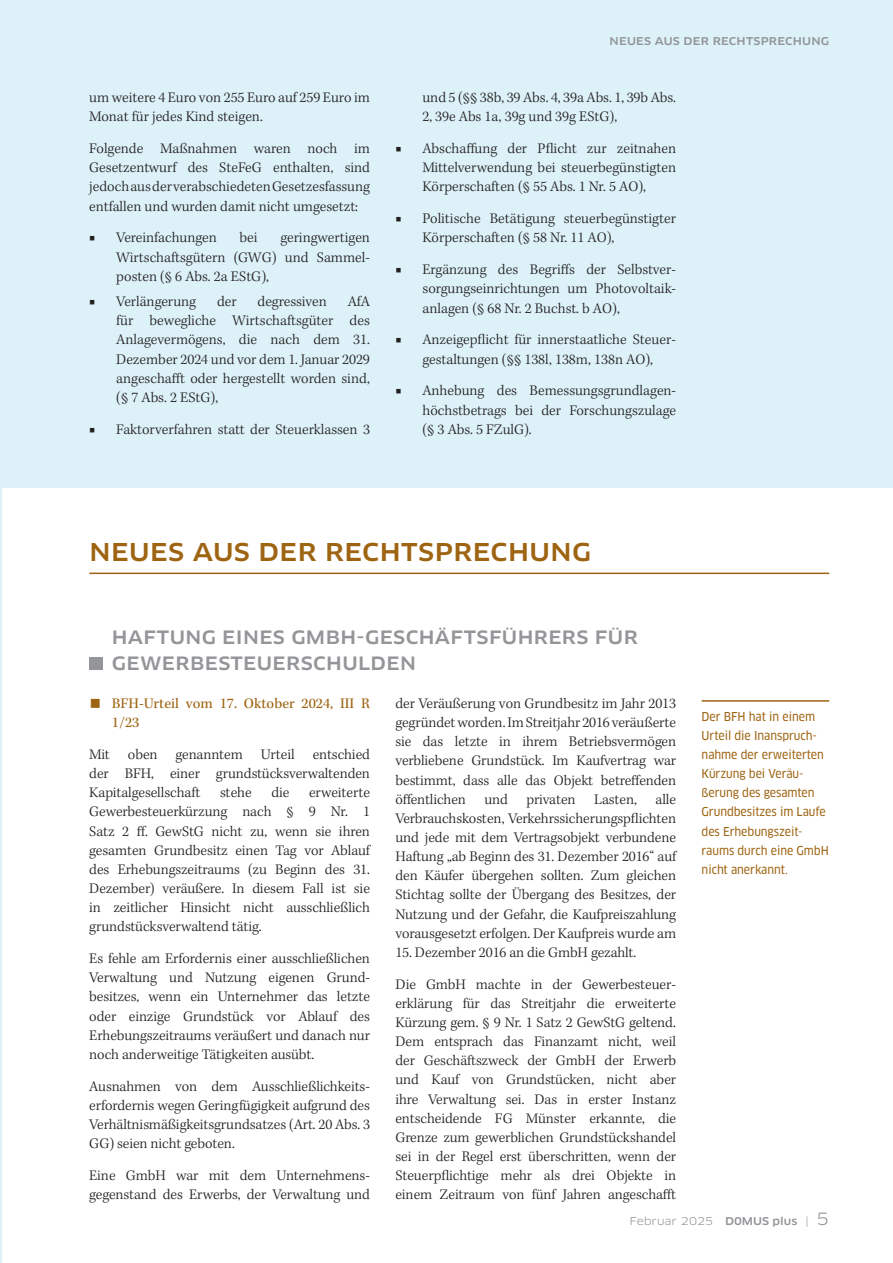
<style>
.page{position:relative;width:893px;height:1263px;background:#fff}
.page>*{position:absolute;margin:0;border:0;box-sizing:border-box;transform-origin:0 0}
.Überschrift_I{font:500 expanded 24px "Clan Pro";letter-spacing:.02em;color:#9e6412}
.Überschrift_II{font:500 expanded 18px/25.5px "Clan Pro";letter-spacing:.02em;color:#939598}
.Fließtext_Kepler{font:300 15px/19.2px "Kepler Std";color:#231f20;text-align:justify}
.t1{font:15px/19.2px "Kepler Std";color:#9e6412}
.Hervorhebungen{font:12px/19.2px "Clan Pro Narr News";letter-spacing:-.005em;color:#9e6412}
.t2{font:500 expanded 10.5px "Clan Pro";color:#939598}
.t3{font:expanded 10.5px "Clan Pro";color:#939598}
.s1{font-size:30px}
.s2{font-weight:500}
.s3{font-size:16.5px}
</style>
<div class="page">
<div style="left:0;top:0;width:893px;height:487px;background:#dcf1f8"></div>
<hr style="left:0;top:0;width:2px;height:1263px;background:#dcf1f8">
<hr style="left:89px;top:573px;width:740px;height:1px;background:#9e6412">
<div style="left:89px;top:657px;width:14px;height:13px;background:#939598"></div>
<hr style="left:702px;top:700px;width:127px;height:2px;background:#9e6412">
<p class="Fließtext_Kepler" style="left:89px;top:88px;width:282px">um weitere 4 Euro von 255 Euro auf 259 Euro im<br>Monat für jedes Kind steigen.</p>
<p class="Fließtext_Kepler" style="left:89px;top:139px;width:282px">Folgende Maßnahmen waren noch im Gesetzentwurf des SteFeG enthalten, sind jedoch aus der verabschiedeten Gesetzesfassung entfallen und wurden damit nicht umgesetzt:</p>
<p class="Fließtext_Kepler" style="left:89px;top:229px;width:129px">■ Vereinfachungen</p>
<p class="Fließtext_Kepler" style="left:240px;top:229px;width:20px">bei</p>
<p class="Fließtext_Kepler" style="left:116px;top:229px;width:255px;text-indent:164px">geringwertigen Wirtschaftsgütern (GWG) und Sammel&shy;posten (§ 6 Abs. 2a EStG),</p>
<p class="Fließtext_Kepler" style="left:89px;top:292px;width:108px">■ Verlängerung</p>
<p class="Fließtext_Kepler" style="left:217px;top:292px;width:21px">der</p>
<p class="Fließtext_Kepler" style="left:258px;top:292px;width:71px">degressiven</p>
<p class="Fließtext_Kepler" style="left:116px;top:292px;width:255px;text-indent:231px">AfA für bewegliche Wirtschaftsgüter des Anlagevermögens, die nach dem 31.<br>Dezember 2024 und vor dem 1. Januar 2029 angeschafft oder hergestellt worden sind, (§ 7 Abs. 2 EStG),</p>
<p class="Fließtext_Kepler" style="left:89px;top:420px;width:282px">■ Faktorverfahren statt der Steuerklassen 3</p>
<p class="t2" style="left:610px;top:35px;width:19px">NEUES</p>
<p class="t2" style="left:655px;top:35px;width:10px">AUS</p>
<p class="t2" style="left:684px;top:35px;width:10px">DER</p>
<p class="t2" style="left:713px;top:35px;width:18px">RECHTSPRECHUNG</p>
<p class="Fließtext_Kepler" style="left:422px;top:88px;width:255px">und 5 (§§ 38b, 39 Abs. 4, 39a Abs. 1, 39b Abs.<br>2, 39e Abs 1a, 39g und 39g EStG),</p>
<p class="Fließtext_Kepler" style="left:422px;top:139px;width:255px;text-indent:-27px">■ Abschaffung der Pflicht zur zeitnahen Mittelverwendung bei steuerbegünstigten Körperschaften (§ 55 Abs. 1 Nr. 5 AO),</p>
<p class="Fließtext_Kepler" style="left:422px;top:210px;width:255px;text-indent:-27px">■ Politische Betätigung steuerbegünstigter<br>Körperschaften (§ 58 Nr. 11 AO),</p>
<p class="Fließtext_Kepler" style="left:422px;top:261px;width:255px;text-indent:-27px">■ Ergänzung des Begriffs der Selbstver&shy;sorgungseinrichtungen um Photovoltaik&shy;anlagen (§ 68 Nr. 2 Buchst. b AO),</p>
<p class="Fließtext_Kepler" style="left:395px;top:331px;width:282px;text-align:center">■ Anzeigepflicht für innerstaatliche Steuer&shy;gestaltungen (§§ 138l, 138m, 138n AO),</p>
<p class="Fließtext_Kepler" style="left:422px;top:382px;width:255px;text-indent:-27px">■ Anhebung des Bemessungsgrundlagen&shy;höchstbetrags bei der Forschungszulage (§ 3 Abs. 5 FZulG).</p>
<p class="Überschrift_I" style="left:89px;top:538px;width:503px">NEUES AUS DER RECHTSPRECHUNG</p>
<p class="Überschrift_II" style="left:112px;top:625px;width:527px">HAFTUNG EINES GMBH-GESCHÄFTSFÜHRERS FÜR<br>GEWERBESTEUERSCHULDEN</p>
<p class="t1" style="left:112px;top:694px;width:260px;text-indent:-23px"><span class="s1">■</span> BFH-Urteil vom 17. Oktober 2024, III R<br>1/23</p>
<p class="Fließtext_Kepler" style="left:89px;top:745px;width:282px">Mit oben genanntem Urteil entschied der BFH, einer grundstücksverwaltenden Kapitalgesellschaft</p>
<p class="Fließtext_Kepler" style="left:220px;top:784px;width:33px">stehe</p>
<p class="Fließtext_Kepler" style="left:271px;top:784px;width:19px">die</p>
<p class="Fließtext_Kepler" style="left:89px;top:784px;width:282px;text-indent:220px">erweiterte Gewerbesteuerkürzung nach § 9 Nr. 1<br>Satz 2 ff. GewStG nicht zu, wenn sie ihren gesamten Grundbesitz einen Tag vor Ablauf des Erhebungszeitraums (zu Beginn des 31.<br>Dezember) veräußere. In diesem Fall ist sie in zeitlicher Hinsicht nicht ausschließlich grundstücksverwaltend tätig.</p>
<p class="Fließtext_Kepler" style="left:89px;top:949px;width:282px">Es fehle am Erfordernis einer ausschließlichen Verwaltung und Nutzung eigenen Grund&shy;besitzes, wenn ein Unternehmer das letzte oder einzige Grundstück vor Ablauf des Erhebungszeitraums veräußert und danach nur noch anderweitige Tätigkeiten ausübt.</p>
<p class="Fließtext_Kepler" style="left:89px;top:1077px;width:282px">Ausnahmen von dem Ausschließlichkeits&shy;erfordernis wegen Geringfügigkeit aufgrund des Verhältnismäßigkeitsgrundsatzes (Art. 20 Abs. 3<br>GG) seien nicht geboten.</p>
<p class="Fließtext_Kepler" style="left:89px;top:1166px;width:282px">Eine GmbH war mit dem Unternehmens&shy;gegenstand des Erwerbs, der Verwaltung und</p>
<p class="Fließtext_Kepler" style="left:395px;top:694px;width:282px">der Veräußerung von Grundbesitz im Jahr 2013 gegründet worden. Im Streitjahr 2016 veräußerte sie das letzte in ihrem Betriebsvermögen verbliebene Grundstück. Im Kaufvertrag war bestimmt, dass alle das Objekt betreffenden öffentlichen und privaten Lasten, alle Verbrauchskosten, Verkehrssicherungspflichten und jede mit dem Vertragsobjekt verbundene Haftung „ab Beginn des 31. Dezember 2016“ auf den Käufer übergehen sollten. Zum gleichen Stichtag sollte der Übergang des Besitzes, der Nutzung und der Gefahr, die Kaufpreiszahlung vorausgesetzt erfolgen. Der Kaufpreis wurde am</p>
<p class="Fließtext_Kepler" style="left:395px;top:943px;width:242px">15. Dezember 2016 an die GmbH gezahlt.</p>
<p class="Fließtext_Kepler" style="left:395px;top:975px;width:282px">Die GmbH machte in der Gewerbesteuer&shy;erklärung für das Streitjahr die erweiterte Kürzung gem. § 9 Nr. 1 Satz 2 GewStG geltend.<br>Dem entsprach das Finanzamt nicht, weil der Geschäftszweck der GmbH der Erwerb und Kauf von Grundstücken, nicht aber ihre Verwaltung sei. Das in erster Instanz entscheidende FG Münster erkannte, die Grenze zum gewerblichen Grundstückshandel sei in der Regel erst überschritten, wenn der Steuerpflichtige mehr als drei Objekte in einem Zeitraum von fünf Jahren angeschafft</p>
<p class="Hervorhebungen" style="left:702px;top:707px;width:129px">Der BFH hat in einem<br>Urteil die Inanspruch&shy;nahme der erweiterten<br>Kürzung bei Veräu&shy;ßerung des gesamten<br>Grundbesitzes im Laufe des Erhebungszeit&shy;raums durch eine GmbH nicht anerkannt.</p>
<p class="t3" style="left:629px;top:1215px;width:201px">Februar 2025 <span class="s2">D0MUS PLUS</span> | <span class="s3">5</span></p>
</div>
